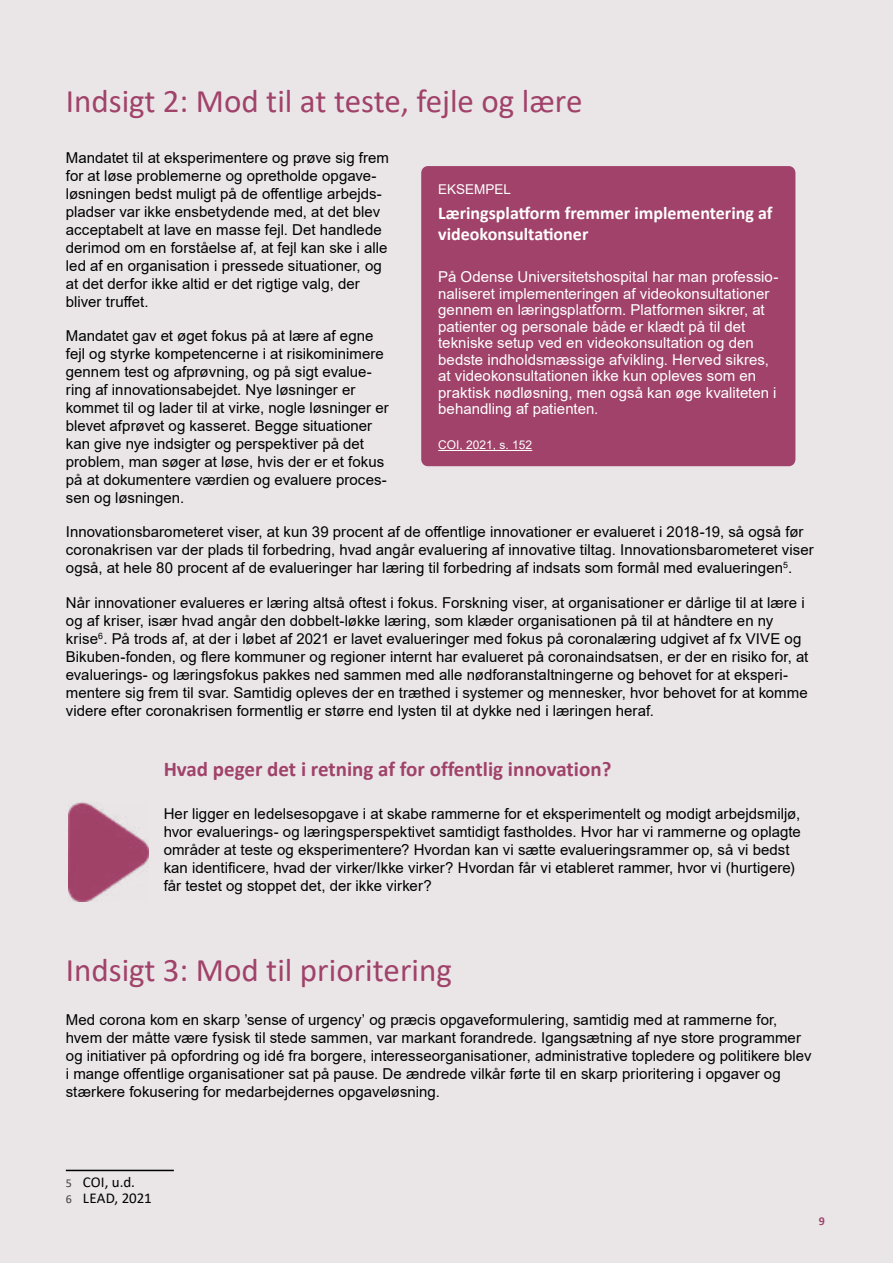
<style>
.page{position:relative;width:893px;height:1263px;background:#eae6e8}
.page>*{position:absolute;margin:0;border:0;box-sizing:border-box;transform-origin:0 0}
.t1{font:33px "Calibri";color:#a04269}
.t2{font:700 21px "Calibri";color:#a04269}
.t3{font:700 18px/21px "Calibri";color:#fff}
.t4{font:15px/18px "Arial";letter-spacing:.005em;color:#000}
.t5{font:15px/16.5px "Arial";letter-spacing:.005em;color:#fff}
.t6{font:15px/16.5px "Calibri";letter-spacing:.005em;color:#000}
.t7{font:13.5px "Arial";color:#fff}
.t8{font:12px "Arial";color:#fff}
.t9{font:700 12px "Calibri";color:#a04269}
.s1{font-size:12px;color:#3c3c3b}
</style>
<div class="page">
<hr style="left:66px;top:1170px;width:108px;height:1px;background:#000">
<div style="left:406px;top:151px;width:404px;height:330px;background:#a04269;border-radius:22px"></div>
<hr style="left:438px;top:450px;width:94px;height:1px;background:#fff">
<div style="left:391px;top:136px;width:434px;height:360px;border:30px solid #eae6e8;border-radius:22px"></div>
<img style="left:68px;top:803px;width:81px;height:99px">
<h1 class="t1" style="left:66px;top:78px;width:518px">Indsigt 2: Mod til at teste, fejle og lære</h1>
<p class="t4" style="left:66px;top:149px;width:325px">Mandatet til at eksperimentere og prøve sig frem for at løse problemerne og opretholde opgave&shy;løsningen bedst muligt på de offentlige arbejds&shy;pladser var ikke ensbetydende med, at det blev acceptabelt at lave en masse fejl. Det handlede derimod om en forståelse af, at fejl kan ske i alle led af en organisation i pressede situationer, og at det derfor ikke altid er det rigtige valg, der bliver truffet.</p>
<p class="t4" style="left:66px;top:327px;width:324px">Mandatet gav et øget fokus på at lære af egne fejl og styrke kompetencerne i at risikominimere gennem test og afprøvning, og på sigt evalue&shy;ring af innovationsabejdet. Nye løsninger er kommet til og lader til at virke, nogle løsninger er blevet afprøvet og kasseret. Begge situationer kan give nye indsigter og perspektiver på det problem, man søger at løse, hvis der er et fokus på at dokumentere værdien og evaluere proces&shy;sen og løsningen.</p>
<p class="t4" style="left:66px;top:523px;width:749px">Innovationsbarometeret viser, at kun 39 procent af de offentlige innovationer er evalueret i 2018-19, så også før coronakrisen var der plads til forbedring, hvad angår evaluering af innovative tiltag. Innovationsbarometeret viser også, at hele 80 procent af de evalueringer har læring til forbedring af indsats som formål med evalueringen<sup>5</sup>.</p>
<p class="t4" style="left:66px;top:593px;width:744px">Når innovationer evalueres er læring altså oftest i fokus. Forskning viser, at organisationer er dårlige til at lære i og af kriser, især hvad angår den dobbelt-løkke læring, som klæder organisationen på til at håndtere en ny krise<sup>6</sup>. På trods af, at der i løbet af 2021 er lavet evalueringer med fokus på coronalæring udgivet af fx VIVE og Bikuben-fonden, og flere kommuner og regioner internt har evalueret på coronaindsatsen, er der en risiko for, at evaluerings- og læringsfokus pakkes ned sammen med alle nødforanstaltningerne og behovet for at eksperi&shy;mentere sig frem til svar. Samtidig opleves der en træthed i systemer og mennesker, hvor behovet for at komme videre efter coronakrisen formentlig er større end lysten til at dykke ned i læringen heraf.</p>
<p class="t7" style="left:438px;top:180px;width:74px">EKSEMPEL</p>
<p class="t3" style="left:438px;top:203px;width:336px">Læringsplatform fremmer implementering af videokonsultationer</p>
<p class="t5" style="left:438px;top:268px;width:342px">På Odense Universitetshospital har man professio&shy;naliseret implementeringen af videokonsultationer gennem en læringsplatform. Platformen sikrer, at patienter og personale både er klædt på til det tekniske setup ved en videokonsultation og den bedste indholdsmæssige afvikling. Herved sikres, at videokonsultationen ikke kun opleves som en praktisk nødløsning, men også kan øge kvaliteten i behandling af patienten.</p>
<p class="t8" style="left:438px;top:437px;width:96px">COI, 2021, s. 152</p>
<h2 class="t2" style="left:164px;top:754px;width:449px">Hvad peger det i retning af for offentlig innovation?</h2>
<p class="t4" style="left:164px;top:804px;width:639px">Her ligger en ledelsesopgave i at skabe rammerne for et eksperimentelt og modigt arbejdsmiljø, hvor evaluerings- og læringsperspektivet samtidigt fastholdes. Hvor har vi rammerne og oplagte områder at teste og eksperimentere? Hvordan kan vi sætte evalueringsrammer op, så vi bedst kan identificere, hvad der virker/Ikke virker? Hvordan får vi etableret rammer, hvor vi (hurtigere) får testet og stoppet det, der ikke virker?</p>
<h1 class="t1" style="left:66px;top:947px;width:388px">Indsigt 3: Mod til prioritering</h1>
<p class="t4" style="left:66px;top:1010px;width:747px">Med corona kom en skarp ’sense of urgency’ og præcis opgaveformulering, samtidig med at rammerne for, hvem der måtte være fysisk til stede sammen, var markant forandrede. Igangsætning af nye store programmer og initiativer på opfordring og idé fra borgere, interesseorganisationer, administrative topledere og politikere blev i mange offentlige organisationer sat på pause. De ændrede vilkår førte til en skarp prioritering i opgaver og stærkere fokusering for medarbejdernes opgaveløsning.</p>
<p class="t6" style="left:66px;top:1173px;width:87px"><span class="s1">5</span> COI, u.d.<br><span class="s1">6</span> LEAD, 2021</p>
<p class="t9" style="left:819px;top:1213px;width:8px">9</p>
</div>
